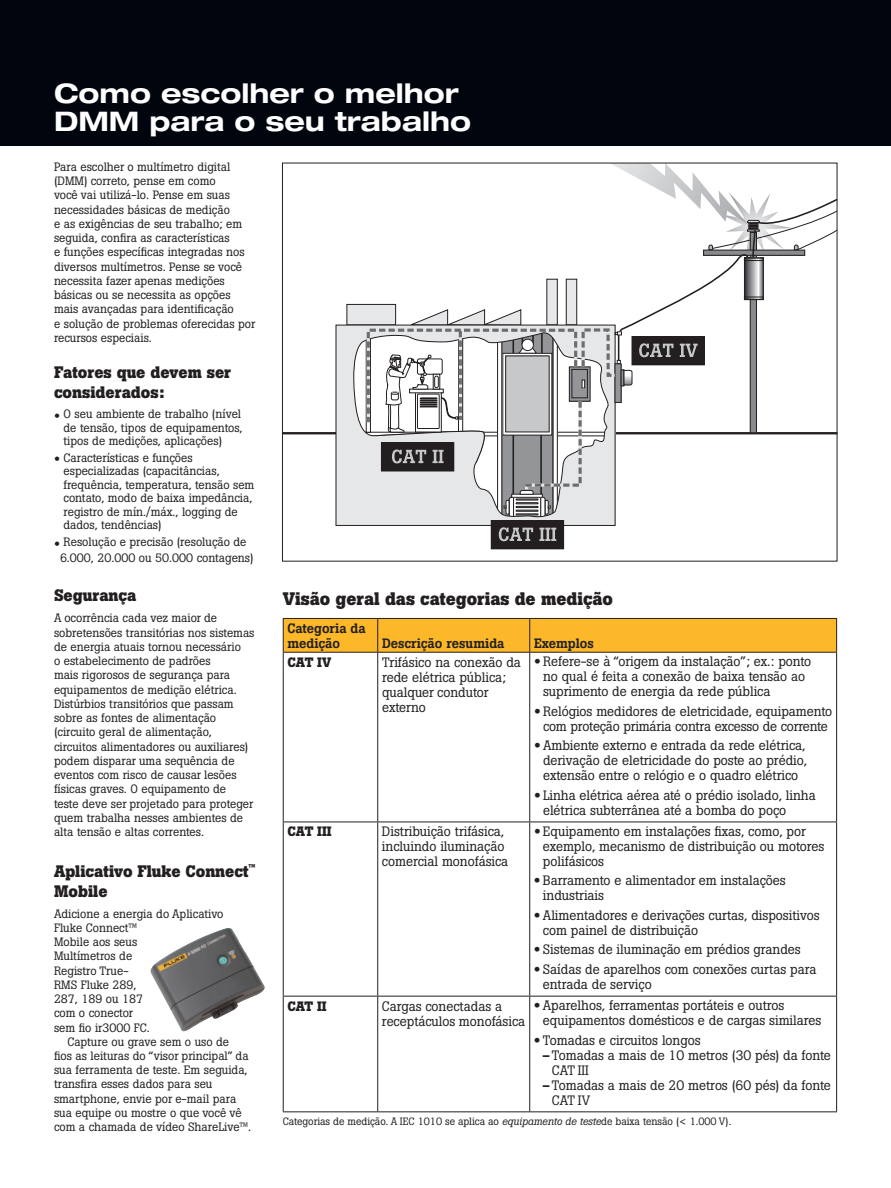
<style>
.page{position:relative;width:891px;height:1188px;background:#fff}
.page>*{position:absolute;margin:0;border:0;box-sizing:border-box;transform-origin:0 0}
.t1{font:700 expanded 27px/28.5px "Helvetica Neue LT Pro";color:#fff}
.t2{font:700 18px "Boton Pro";color:#231f20}
.t3{font:700 16.5px/19.8px "Boton Pro";color:#231f20}
.t4{font:13.5px/15px "Boton Pro";letter-spacing:-.005em;color:#231f20}
.t5{font:500 13.5px/15px "Boton Pro";letter-spacing:-.005em;color:#231f20}
.t6{font:700 13.5px "Boton Pro";letter-spacing:-.005em;color:#231f20}
.t7{font:12px/14.2px "Boton Pro";color:#231f20}
.t8{font:10.5px "Boton Pro";letter-spacing:-.005em;color:#231f20}
.s1{font-family:"Helvetica Neue LT Pro";font-weight:700;font-stretch:expanded}
.s2{font-style:italic}
</style>
<div class="page">
<div style="left:0;top:0;width:891px;height:145px;background:#01060e"></div>
<hr style="left:282px;top:432px;width:555px;height:2px;background:#231f20">
<div style="left:347px;top:304px;width:49px;height:21px;background:#e6e7e9"></div>
<div style="left:346px;top:304px;width:50px;height:21px;border:1px solid #231f20"></div>
<div style="left:336px;top:325px;width:279px;height:200px;background:#e6e7e9"></div>
<div style="left:491px;top:521px;width:73px;height:28px;background:#231f20"></div>
<div style="left:491px;top:520px;width:73px;height:29px;border:1px solid #231f20"></div>
<svg style="left:499px;top:527px;width:34px;height:14px"></svg>
<svg style="left:539px;top:528px;width:17px;height:13px"></svg>
<svg style="left:353px;top:163px;width:485px;height:355px"></svg>
<div style="left:284px;top:619px;width:552px;height:33px;background:#fcb828"></div>
<hr style="left:283px;top:618px;width:95px;height:1px;background:#231f20">
<hr style="left:283px;top:619px;width:1px;height:33px;background:#231f20">
<hr style="left:378px;top:618px;width:152px;height:1px;background:#231f20">
<hr style="left:377px;top:619px;width:1px;height:33px;background:#231f20">
<hr style="left:530px;top:618px;width:307px;height:1px;background:#231f20">
<hr style="left:529px;top:619px;width:1px;height:33px;background:#231f20">
<hr style="left:836px;top:619px;width:1px;height:33px;background:#231f20">
<hr style="left:283px;top:652px;width:95px;height:1px;background:#231f20">
<hr style="left:283px;top:653px;width:1px;height:169px;background:#231f20">
<hr style="left:378px;top:652px;width:152px;height:1px;background:#231f20">
<hr style="left:377px;top:653px;width:1px;height:169px;background:#231f20">
<hr style="left:530px;top:652px;width:307px;height:1px;background:#231f20">
<hr style="left:529px;top:653px;width:1px;height:169px;background:#231f20">
<hr style="left:836px;top:653px;width:1px;height:169px;background:#231f20">
<hr style="left:283px;top:822px;width:95px;height:1px;background:#231f20">
<hr style="left:283px;top:822px;width:1px;height:174px;background:#231f20">
<hr style="left:378px;top:822px;width:152px;height:1px;background:#231f20">
<hr style="left:377px;top:822px;width:1px;height:174px;background:#231f20">
<hr style="left:530px;top:822px;width:307px;height:1px;background:#231f20">
<hr style="left:529px;top:822px;width:1px;height:174px;background:#231f20">
<hr style="left:836px;top:822px;width:1px;height:174px;background:#231f20">
<hr style="left:283px;top:996px;width:95px;height:1px;background:#231f20">
<hr style="left:283px;top:997px;width:1px;height:114px;background:#231f20">
<hr style="left:378px;top:996px;width:152px;height:1px;background:#231f20">
<hr style="left:377px;top:997px;width:1px;height:114px;background:#231f20">
<hr style="left:530px;top:996px;width:307px;height:1px;background:#231f20">
<hr style="left:529px;top:997px;width:1px;height:114px;background:#231f20">
<hr style="left:836px;top:997px;width:1px;height:114px;background:#231f20">
<hr style="left:283px;top:1111px;width:95px;height:1px;background:#231f20">
<hr style="left:378px;top:1111px;width:152px;height:1px;background:#231f20">
<hr style="left:530px;top:1111px;width:307px;height:1px;background:#231f20">
<img style="left:150px;top:928px;width:115px;height:103px">
<h1 class="t1" style="left:54px;top:78px;width:419px">Como escolher o melhor<br>DMM para o seu trabalho</h1>
<p class="t7" style="left:54px;top:160px;width:203px">Para escolher o multímetro digital (DMM) correto, pense em como<br>você vai utilizá-lo. Pense em suas necessidades básicas de medição<br>e as exigências de seu trabalho; em seguida, confira as características<br>e funções específicas integradas nos diversos multímetros. Pense se você necessita fazer apenas medições básicas ou se necessita as opções mais avançadas para identificação<br>e solução de problemas oferecidas por recursos especiais.</p>
<h3 class="t3" style="left:54px;top:362px;width:179px">Fatores que devem ser considerados:</h3>
<p class="t7" style="left:64px;top:407px;width:181px;line-height:13.5px;text-align:justify;text-indent:-10px"><span class="s1">•</span> O seu ambiente de trabalho (nível de tensão, tipos de equipamentos, tipos de medições, aplicações)</p>
<p class="t7" style="left:64px;top:451px;width:192px;line-height:13.5px;text-indent:-10px"><span class="s1">•</span> Características e funções especializadas (capacitâncias, frequência, temperatura, tensão sem contato, modo de baixa impedância, registro de mín./máx., logging de dados, tendências)</p>
<p class="t7" style="left:60px;top:534px;width:195px;line-height:16.2px;text-indent:-6px"><span class="s1">•</span> Resolução e precisão (resolução de<br>6.000, 20.000 ou 50.000 contagens)</p>
<h3 class="t3" style="left:54px;top:586px;width:84px">Segurança</h3>
<p class="t7" style="left:54px;top:611px;width:202px">A ocorrência cada vez maior de sobretensões transitórias nos sistemas de energia atuais tornou necessário<br>o estabelecimento de padrões<br>mais rigorosos de segurança para equipamentos de medição elétrica.<br>Distúrbios transitórios que passam sobre as fontes de alimentação (circuito geral de alimentação, circuitos alimentadores ou auxiliares) podem disparar uma sequência de eventos com risco de causar lesões físicas graves. O equipamento de<br>teste deve ser projetado para proteger quem trabalha nesses ambientes de alta tensão e altas correntes.</p>
<h3 class="t3" style="left:54px;top:861px;width:203px">Aplicativo Fluke Connect<sup>™<br></sup>Mobile</h3>
<p class="t7" style="left:54px;top:906px;width:171px">Adicione a energia do Aplicativo<br>Fluke Connect™<br>Mobile aos seus<br>Multímetros de<br>Registro True-<br>RMS Fluke 289,<br>287, 189 ou 187<br>com o conector<br>sem fio ir3000 FC.</p>
<p class="t7" style="left:54px;top:1034px;width:199px;text-indent:14px">Capture ou grave sem o uso de<br>fios as leituras do “visor principal” da sua ferramenta de teste. Em seguida, transfira esses dados para seu smartphone, envie por e-mail para sua equipe ou mostre o que você vê com a chamada de vídeo ShareLive™.</p>
<h2 class="t2" style="left:283px;top:587px;width:332px">Visão geral das categorias de medição</h2>
<p class="t5" style="left:288px;top:621px;width:80px">Categoria da medição</p>
<p class="t5" style="left:382px;top:636px;width:124px">Descrição resumida</p>
<p class="t5" style="left:534px;top:636px;width:61px">Exemplos</p>
<p class="t6" style="left:288px;top:653px;width:45px">CAT IV</p>
<p class="t4" style="left:382px;top:654px;width:140px">Trifásico na conexão da rede elétrica pública; qualquer condutor externo</p>
<p class="t4" style="left:543px;top:654px;width:270px;text-indent:-9px"><span class="s1">•</span> Refere-se à “origem da instalação”; ex.: ponto no qual é feita a conexão de baixa tensão ao suprimento de energia da rede pública</p>
<p class="t4" style="left:534px;top:703px;width:300px;text-align:center"><span class="s1">•</span> Relógios medidores de eletricidade, equipamento com proteção primária contra excesso de corrente</p>
<p class="t4" style="left:543px;top:738px;width:266px;text-indent:-9px"><span class="s1">•</span> Ambiente externo e entrada da rede elétrica, derivação de eletricidade do poste ao prédio, extensão entre o relógio e o quadro elétrico</p>
<p class="t4" style="left:543px;top:787px;width:274px;text-indent:-9px"><span class="s1">•</span> Linha elétrica aérea até o prédio isolado, linha elétrica subterrânea até a bomba do poço</p>
<p class="t6" style="left:287px;top:823px;width:46px">CAT III</p>
<p class="t4" style="left:382px;top:824px;width:128px">Distribuição trifásica, incluindo iluminação comercial monofásica</p>
<p class="t4" style="left:543px;top:824px;width:283px;text-indent:-9px"><span class="s1">•</span> Equipamento em instalações fixas, como, por exemplo, mecanismo de distribuição ou motores polifásicos</p>
<p class="t4" style="left:543px;top:873px;width:244px;text-indent:-9px"><span class="s1">•</span> Barramento e alimentador em instalações industriais</p>
<p class="t4" style="left:543px;top:908px;width:278px;text-indent:-9px"><span class="s1">•</span> Alimentadores e derivações curtas, dispositivos com painel de distribuição</p>
<p class="t4" style="left:534px;top:942px;width:268px"><span class="s1">•</span> Sistemas de iluminação em prédios grandes</p>
<p class="t4" style="left:543px;top:962px;width:275px;text-indent:-9px"><span class="s1">•</span> Saídas de aparelhos com conexões curtas para entrada de serviço</p>
<p class="t6" style="left:287px;top:997px;width:41px">CAT II</p>
<p class="t4" style="left:382px;top:998px;width:145px">Cargas conectadas a receptáculos monofásica</p>
<p class="t4" style="left:543px;top:998px;width:280px;text-indent:-9px"><span class="s1">•</span> Aparelhos, ferramentas portáteis e outros equipamentos domésticos e de cargas similares</p>
<p class="t4" style="left:534px;top:1032px;width:168px"><span class="s1">•</span> Tomadas e circuitos longos</p>
<p class="t4" style="left:552px;top:1047px;width:280px;text-indent:-9px"><span class="s1">–</span> Tomadas a mais de 10 metros (30 pés) da fonte<br>CAT III</p>
<p class="t4" style="left:552px;top:1077px;width:280px;text-indent:-9px"><span class="s1">–</span> Tomadas a mais de 20 metros (60 pés) da fonte<br>CAT IV</p>
<p class="t8" style="left:283px;top:1115px;width:450px">Categorias de medição. A IEC 1010 se aplica ao <span class="s2">equipamento de teste</span>de baixa tensão (&lt; 1.000 V).</p>
</div>
